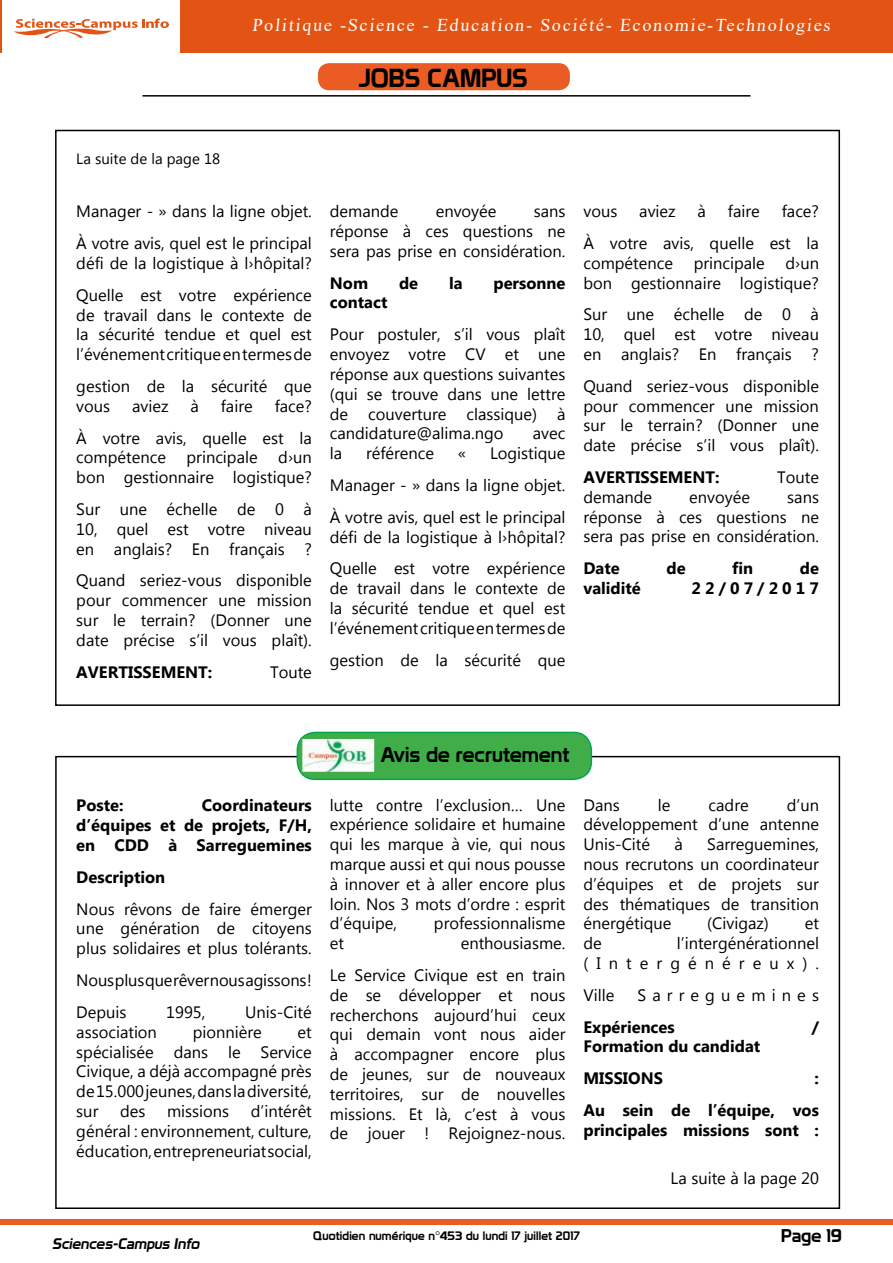
<style>
.page{position:relative;width:893px;height:1263px;background:#fff}
.page>*{position:absolute;margin:0;border:0;box-sizing:border-box;transform-origin:0 0}
.t1{font:25.5px "Prototype";color:#000}
.t2{font:21px "Prototype";color:#000}
.t3{font:18px "Times New Roman";color:#fff}
.t4{font:18px "Prototype";color:#000}
.t5{font:16.5px/19.8px "Myanmar Text";color:#000;text-align:justify}
.t6{font:700 16.5px/19.8px "Myanmar Text";color:#000;text-align:justify}
.t7{font:16.5px "Myanmar Text";letter-spacing:.37em;color:#000}
.t8{font:italic 15px "Prototype";color:#000}
.t9{font:15px "Myanmar Text";color:#000}
.t10{font:12px "Prototype";letter-spacing:.01em;color:#000}
</style>
<div class="page">
<div style="left:0;top:1219px;width:893px;height:6px;background:#ea5c24"></div>
<hr style="left:0;top:0;width:1px;height:53px;background:#e35414">
<svg style="left:14px;top:19px;width:155px;height:19px"></svg>
<div style="left:181px;top:0;width:712px;height:53px;background:#e35414"></div>
<hr style="left:142px;top:95px;width:608px;height:2px;background:#000">
<div style="left:319px;top:64px;width:250px;height:26px;background:#ea5c24;border-radius:11px"></div>
<div style="left:318px;top:63px;width:252px;height:27px;border:2px solid #ea5c24;border-radius:11px"></div>
<div style="left:297px;top:732px;width:294px;height:47px;background:#41ad49;border-radius:18px"></div>
<div style="left:297px;top:732px;width:295px;height:48px;border:2px solid #00a651;border-radius:18px"></div>
<img style="left:304px;top:740px;width:69px;height:30px">
<div style="left:301px;top:737px;width:75px;height:36px;border:2px solid #41ad49"></div>
<p class="t3" style="left:252px;top:12px;width:582px">Politique -Science - Education- Société- Economie-Technologies</p>
<h1 class="t1" style="left:359px;top:63px;width:170px">JOBS CAMPUS</h1>
<p class="t9" style="left:76px;top:150px;width:145px">La suite de la page 18</p>
<p class="t5" style="left:76px;top:196px;width:237px;line-height:31.8px">Manager - » dans la ligne objet.<br>À votre avis, quel est le principal</p>
<p class="t5" style="left:76px;top:247px;width:237px;line-height:31.8px">défi de la logistique à l›hôpital?<br>Quelle est votre expérience</p>
<p class="t5" style="left:76px;top:305px;width:237px">de travail dans le contexte de la sécurité tendue et quel est l’événement critique en termes de</p>
<p class="t5" style="left:76px;top:376px;width:237px">gestion de la sécurité que vous</p>
<p class="t5" style="left:132px;top:396px;width:38px">aviez</p>
<p class="t5" style="left:190px;top:396px;width:10px">à</p>
<p class="t5" style="left:221px;top:396px;width:33px">faire</p>
<p class="t5" style="left:76px;top:390px;width:237px;line-height:31.8px;text-align:right">face?<br>À votre avis, quelle est la</p>
<p class="t5" style="left:76px;top:448px;width:237px">compétence principale d›un bon gestionnaire logistique?</p>
<p class="t5" style="left:76px;top:499px;width:237px">Sur une échelle de 0 à 10, quel est votre niveau en anglais? En français ?</p>
<p class="t5" style="left:76px;top:571px;width:237px">Quand seriez-vous disponible pour commencer une mission sur le terrain? (Donner une date précise s’il vous plaît).</p>
<p class="t6" style="left:76px;top:662px;width:138px">AVERTISSEMENT:</p>
<p class="t5" style="left:270px;top:662px;width:43px">Toute</p>
<p class="t5" style="left:330px;top:202px;width:70px">demande</p>
<p class="t5" style="left:436px;top:202px;width:62px">envoyée</p>
<p class="t5" style="left:330px;top:202px;width:237px;text-indent:204px">sans réponse à ces questions ne sera pas prise en considération.</p>
<p class="t6" style="left:330px;top:273px;width:40px">Nom</p>
<p class="t6" style="left:399px;top:273px;width:21px">de</p>
<p class="t6" style="left:449px;top:273px;width:15px">la</p>
<p class="t6" style="left:493px;top:273px;width:73px">personne</p>
<p class="t6" style="left:330px;top:293px;width:59px">contact</p>
<p class="t5" style="left:330px;top:325px;width:237px">Pour postuler, s’il vous plaît envoyez votre CV et une réponse aux questions suivantes (qui se trouve dans une lettre de couverture classique) à candidature@alima.ngo</p>
<p class="t5" style="left:533px;top:424px;width:34px">avec</p>
<p class="t5" style="left:330px;top:443px;width:14px">la</p>
<p class="t5" style="left:366px;top:443px;width:70px">référence</p>
<p class="t5" style="left:458px;top:443px;width:10px">«</p>
<p class="t5" style="left:330px;top:437px;width:237px;line-height:31.8px;text-indent:160px">Logistique Manager - » dans la ligne objet.<br>À votre avis, quel est le principal</p>
<p class="t5" style="left:330px;top:521px;width:237px;line-height:31.8px">défi de la logistique à l›hôpital?<br>Quelle est votre expérience</p>
<p class="t5" style="left:330px;top:578px;width:237px">de travail dans le contexte de la sécurité tendue et quel est l’événement critique en termes de</p>
<p class="t5" style="left:330px;top:650px;width:237px">gestion de la sécurité que</p>
<p class="t5" style="left:583px;top:202px;width:35px">vous</p>
<p class="t5" style="left:639px;top:202px;width:38px">aviez</p>
<p class="t5" style="left:698px;top:202px;width:10px">à</p>
<p class="t5" style="left:728px;top:202px;width:33px">faire</p>
<p class="t5" style="left:583px;top:196px;width:237px;line-height:31.8px;text-align:right">face?<br>À votre avis, quelle est la</p>
<p class="t5" style="left:583px;top:253px;width:237px">compétence principale d›un bon gestionnaire logistique?</p>
<p class="t5" style="left:583px;top:305px;width:237px">Sur une échelle de 0 à 10, quel est votre niveau en anglais? En français ?</p>
<p class="t5" style="left:583px;top:376px;width:237px">Quand seriez-vous disponible pour commencer une mission sur le terrain? (Donner une date précise s’il vous plaît).</p>
<p class="t6" style="left:583px;top:467px;width:138px">AVERTISSEMENT:</p>
<p class="t5" style="left:777px;top:467px;width:43px">Toute</p>
<p class="t5" style="left:583px;top:487px;width:70px">demande</p>
<p class="t5" style="left:689px;top:487px;width:62px">envoyée</p>
<p class="t5" style="left:583px;top:487px;width:237px;text-indent:204px">sans réponse à ces questions ne sera pas prise en considération.</p>
<p class="t6" style="left:583px;top:559px;width:38px">Date</p>
<p class="t6" style="left:666px;top:559px;width:21px">de</p>
<p class="t6" style="left:732px;top:559px;width:22px">fin</p>
<p class="t6" style="left:800px;top:559px;width:21px">de</p>
<p class="t6" style="left:583px;top:578px;width:59px">validité</p>
<p class="t6" style="left:691px;top:578px;width:129px">22/07/2017</p>
<p class="t6" style="left:76px;top:796px;width:237px;text-indent:126px">Coordinateurs d’équipes et de projets, F/H, en CDD à Sarreguemines</p>
<p class="t6" style="left:76px;top:867px;width:90px">Description</p>
<p class="t5" style="left:76px;top:899px;width:237px">Nous rêvons de faire émerger une génération de citoyens plus solidaires et plus tolérants.</p>
<p class="t5" style="left:76px;top:964px;width:237px;line-height:31.8px">Nous plus que rêver nous agissons !<br>Depuis</p>
<p class="t6" style="left:76px;top:796px;width:49px">Poste:</p>
<p class="t5" style="left:166px;top:1002px;width:41px">1995,</p>
<p class="t5" style="left:245px;top:1002px;width:68px">Unis-Cité</p>
<p class="t5" style="left:76px;top:1022px;width:82px">association</p>
<p class="t5" style="left:193px;top:1022px;width:71px">pionnière</p>
<p class="t5" style="left:76px;top:1022px;width:237px;text-indent:221px">et spécialisée dans le Service Civique, a déjà accompagné près de 15.000 jeunes, dans la diversité, sur</p>
<p class="t5" style="left:76px;top:1101px;width:237px;text-indent:175px">d’intérêt général : environnement, culture, éducation, entrepreneuriat social,</p>
<p class="t5" style="left:120px;top:1101px;width:27px">des</p>
<p class="t5" style="left:167px;top:1101px;width:64px">missions</p>
<p class="t2" style="left:381px;top:742px;width:190px">Avis de recrutement</p>
<p class="t5" style="left:330px;top:795px;width:237px">lutte contre l’exclusion… Une expérience solidaire et humaine qui les marque à vie, qui nous marque aussi et qui nous pousse à innover et à aller encore plus loin. Nos 3 mots d’ordre : esprit d’équipe,</p>
<p class="t5" style="left:434px;top:914px;width:133px">professionnalisme</p>
<p class="t5" style="left:583px;top:795px;width:237px;text-indent:203px">d’un développement d’une antenne Unis-Cité</p>
<p class="t5" style="left:583px;top:795px;width:38px">Dans</p>
<p class="t5" style="left:658px;top:795px;width:14px">le</p>
<p class="t5" style="left:709px;top:795px;width:42px">cadre</p>
<p class="t5" style="left:674px;top:834px;width:10px">à</p>
<p class="t5" style="left:583px;top:834px;width:237px;text-indent:124px">Sarreguemines, nous recrutons un coordinateur d’équipes et de projets sur des thématiques de transition énergétique</p>
<p class="t5" style="left:707px;top:914px;width:63px">(Civigaz)</p>
<p class="t5" style="left:805px;top:914px;width:16px">et</p>
<p class="t5" style="left:330px;top:927px;width:237px;line-height:31.8px;text-align:right">enthousiasme.<br>Le Service Civique est en train</p>
<p class="t5" style="left:330px;top:985px;width:237px">de se développer et nous recherchons aujourd’hui ceux qui demain vont nous aider à accompagner encore plus de jeunes, sur de nouveaux territoires, sur de nouvelles missions. Et là, c’est à vous de jouer ! Rejoignez-nous.</p>
<p class="t5" style="left:330px;top:933px;width:16px">et</p>
<p class="t5" style="left:583px;top:933px;width:237px;text-align:right">l’intergénérationnel (Intergénéreux).</p>
<p class="t5" style="left:583px;top:985px;width:32px">Ville</p>
<p class="t7" style="left:637px;top:985px;width:183px">Sarreguemines</p>
<p class="t6" style="left:583px;top:1017px;width:93px">Expériences</p>
<p class="t6" style="left:812px;top:1017px;width:9px">/</p>
<p class="t6" style="left:583px;top:1031px;width:178px;line-height:31.8px">Formation du candidat<br>MISSIONS</p>
<p class="t5" style="left:583px;top:933px;width:20px">de</p>
<p class="t6" style="left:583px;top:1062px;width:237px;line-height:31.8px;text-align:right">:<br>Au sein de l’équipe, vos</p>
<p class="t6" style="left:583px;top:1120px;width:237px">principales missions sont :</p>
<p class="t5" style="left:671px;top:1168px;width:150px">La suite à la page 20</p>
<p class="t8" style="left:52px;top:1234px;width:152px">Sciences-Campus Info</p>
<p class="t4" style="left:781px;top:1225px;width:62px">Page 19</p>
<p class="t10" style="left:313px;top:1228px;width:268px">Quotidien numérique n°453 du lundi 17 juillet 2017</p>
</div>
